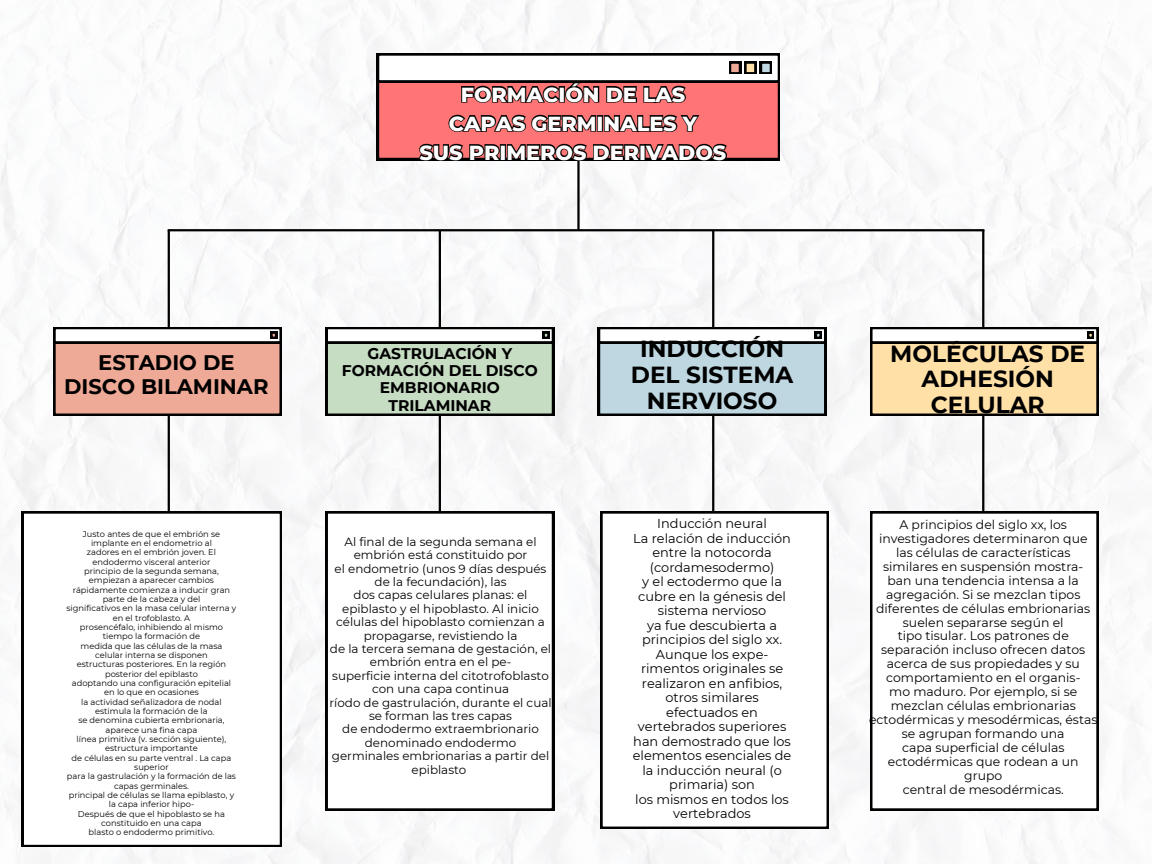
<style>
.page{position:relative;width:1152px;height:864px;background:#fff}
.page>*{position:absolute;margin:0;border:0;box-sizing:border-box;transform-origin:0 0}
.t1{font:700 23.25px/25.8px "Montserrat";color:#000;text-align:center}
.t2{font:700 21px/23.4px "Montserrat";color:#000;text-align:center}
.t3{font:800 20.7px/29.1px "Montserrat";color:#fff;text-align:center}
.t4{font:700 15.45px/17.2px "Montserrat";color:#000;text-align:center}
.t5{font:12.9px/14.5px "Montserrat";color:#000;text-align:center}
.t6{font:12.45px/14px "Montserrat";color:#000;text-align:center}
.t7{font:11.85px/13.4px "Montserrat";color:#000;text-align:center}
.t8{font:8.25px/9.3px "Montserrat";color:#000;text-align:center}
</style>
<div class="page">
<img style="left:0;top:0;width:1152px;height:864px">
<div style="left:377px;top:104px;width:403px;height:56px;background:#ff7575"></div>
<svg style="left:22px;top:511px;width:260px;height:336px"></svg>
<svg style="left:326px;top:511px;width:228px;height:300px"></svg>
<svg style="left:600px;top:511px;width:229px;height:318px"></svg>
<svg style="left:870px;top:511px;width:229px;height:300px"></svg>
<hr style="left:168px;top:229px;width:816px;height:2px;background:#000">
<hr style="left:577px;top:159px;width:3px;height:71px;background:#000">
<hr style="left:168px;top:230px;width:2px;height:281px;background:#000">
<hr style="left:439px;top:230px;width:2px;height:281px;background:#000">
<hr style="left:712px;top:230px;width:2px;height:281px;background:#000">
<hr style="left:982px;top:230px;width:2px;height:281px;background:#000">
<svg style="left:377px;top:53px;width:403px;height:51px"></svg>
<svg style="left:447px;top:113px;width:254px;height:20px;background:#8c4040"></svg>
<svg style="left:417px;top:142px;width:312px;height:20px;background:#743b3b"></svg>
<svg style="left:53px;top:327px;width:229px;height:89px;background:#d6a193"></svg>
<svg style="left:326px;top:327px;width:228px;height:89px;background:#b8c9b6"></svg>
<svg style="left:598px;top:327px;width:228px;height:89px;background:#b3c5cd"></svg>
<svg style="left:870px;top:327px;width:229px;height:89px;background:#e3cba0"></svg>
<p class="t3" style="left:420px;top:80px;width:308px">FORMACIÓN DE LAS<br>CAPAS GERMINALES Y<br>SUS PRIMEROS DERIVADOS</p>
<h2 class="t2" style="left:64px;top:351px;width:206px">ESTADIO DE<br>DISCO BILAMINAR</h2>
<h1 class="t4" style="left:342px;top:345px;width:198px">GASTRULACIÓN Y<br>FORMACIÓN DEL DISCO<br>EMBRIONARIO<br>TRILAMINAR</h1>
<h1 class="t1" style="left:631px;top:336px;width:164px">INDUCCIÓN<br>DEL SISTEMA<br>NERVIOSO</h1>
<h3 class="t1" style="left:890px;top:340px;width:196px">MOLÉCULAS DE<br>ADHESIÓN<br>CELULAR</h3>
<h1 class="t8" style="left:83px;top:529px;width:139px">Justo antes de que el embrión se implante en el endometrio al</h1>
<p class="t8" style="left:87px;top:548px;width:131px">zadores en el embrión joven. El endodermo visceral anterior</p>
<p class="t8" style="left:84px;top:566px;width:136px">principio de la segunda semana, empiezan a aparecer cambios</p>
<p class="t8" style="left:73px;top:585px;width:159px">rápidamente comienza a inducir gran parte de la cabeza y del</p>
<p class="t8" style="left:67px;top:604px;width:171px">significativos en la masa celular interna y en el trofoblasto. A</p>
<p class="t8" style="left:80px;top:622px;width:145px">prosencéfalo, inhibiendo al mismo tiempo la formación de</p>
<p class="t8" style="left:81px;top:641px;width:143px">medida que las células de la masa celular interna se disponen</p>
<p class="t8" style="left:77px;top:660px;width:151px">estructuras posteriores. En la región posterior del epiblasto</p>
<p class="t8" style="left:72px;top:678px;width:161px">adoptando una configuración epitelial en lo que en ocasiones</p>
<p class="t8" style="left:81px;top:697px;width:142px">la actividad señalizadora de nodal estimula la formación de la</p>
<p class="t8" style="left:78px;top:716px;width:148px">se denomina cubierta embrionaria, aparece una fina capa</p>
<p class="t8" style="left:77px;top:734px;width:151px">línea primitiva (v. sección siguiente), estructura importante</p>
<p class="t8" style="left:72px;top:753px;width:161px">de células en su parte ventral . La capa superior</p>
<p class="t8" style="left:67px;top:772px;width:171px">para la gastrulación y la formación de las capas germinales.</p>
<p class="t8" style="left:69px;top:790px;width:167px">principal de células se llama epiblasto, y la capa inferior hipo-</p>
<p class="t8" style="left:78px;top:809px;width:149px">Después de que el hipoblasto se ha constituido en una capa</p>
<p class="t8" style="left:89px;top:828px;width:127px">blasto o endodermo primitivo.</p>
<p class="t7" style="left:330px;top:535px;width:224px">Al final de la segunda semana el embrión está constituido por<br>el endometrio (unos 9 días después de la fecundación), las<br>dos capas celulares planas: el epiblasto y el hipoblasto. Al inicio células del hipoblasto comienzan a propagarse, revistiendo la<br>de la tercera semana de gestación, el embrión entra en el pe-<br>superficie interna del citotrofoblasto con una capa continua<br>ríodo de gastrulación, durante el cual se forman las tres capas<br>de endodermo extraembrionario denominado endodermo<br>germinales embrionarias a partir del epiblasto</p>
<h4 class="t5" style="left:633px;top:516px;width:160px">Inducción neural<br>La relación de inducción entre la notocorda (cordamesodermo)<br>y el ectodermo que la cubre en la génesis del sistema nervioso<br>ya fue descubierta a principios del siglo xx.<br>Aunque los expe&shy;rimentos originales se realizaron en anfibios, otros similares efectuados en vertebrados superiores han demostrado que los elementos esenciales de la inducción neural (o primaria) son<br>los mismos en todos los vertebrados</h4>
<h4 class="t6" style="left:869px;top:517px;width:230px">A principios del siglo xx, los investigadores determinaron que<br>las células de características similares en suspensión mostra-<br>ban una tendencia intensa a la agregación. Si se mezclan tipos diferentes de células embrionarias suelen separarse según el<br>tipo tisular. Los patrones de separación incluso ofrecen datos acerca de sus propiedades y su comportamiento en el organis-<br>mo maduro. Por ejemplo, si se mezclan células embrionarias ectodérmicas y mesodérmicas, éstas se agrupan formando una<br>capa superficial de células ectodérmicas que rodean a un grupo<br>central de mesodérmicas.</h4>
</div>
